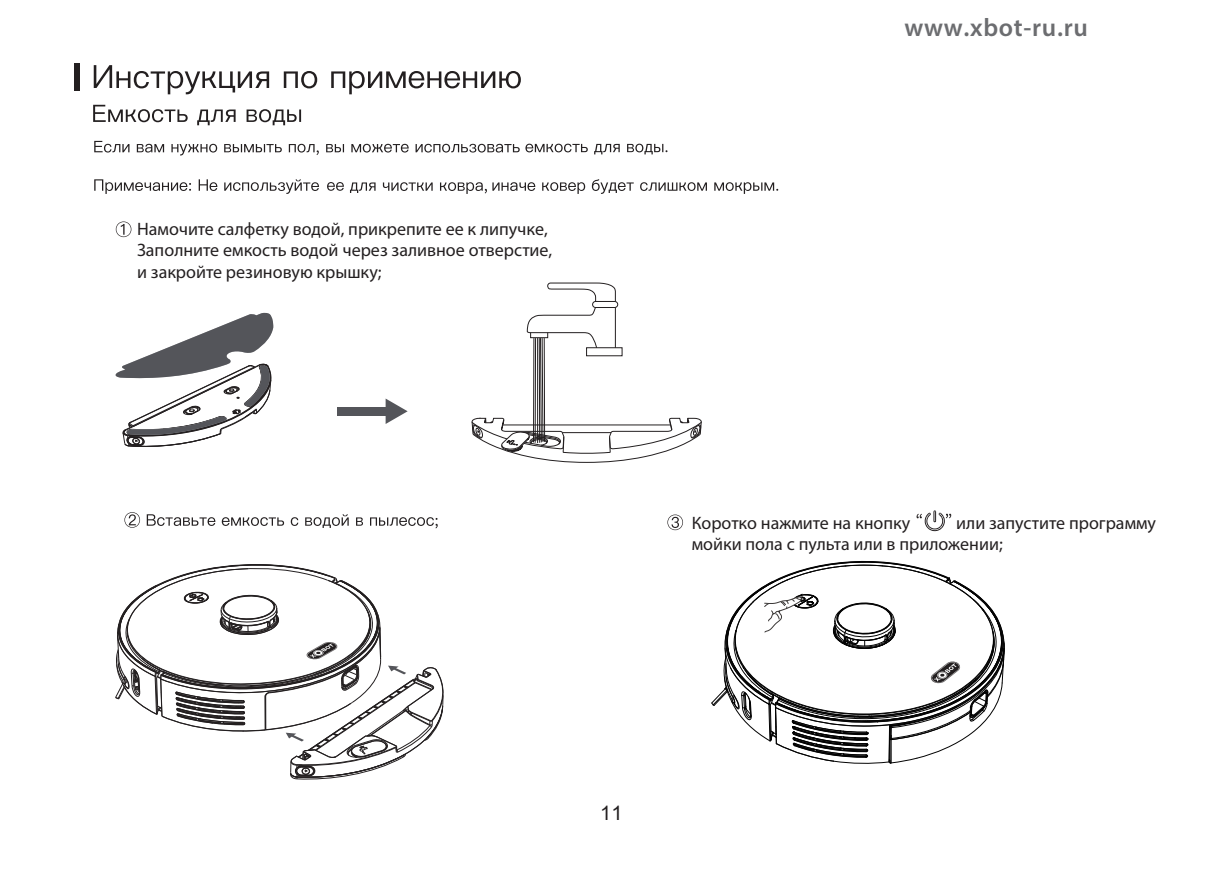
<style>
.page{position:relative;width:1225px;height:874px;background:#fff}
.page>*{position:absolute;margin:0;border:0;box-sizing:border-box;transform-origin:0 0}
.t1{font:600 25.4px "Myriad Pro";letter-spacing:.03em;color:#6c6d70}
.t2{font:20px "Arial";color:#231f20}
.t3{font:18px/21.6px "Myriad Pro";color:#231f20}
.s1{font-style:inherit}
</style>
<div class="page">
<svg style="left:93px;top:105px;width:95px;height:17px"></svg>
<svg style="left:197px;top:109px;width:39px;height:16px"></svg>
<svg style="left:246px;top:109px;width:55px;height:16px"></svg>
<svg style="left:94px;top:65px;width:175px;height:29px"></svg>
<svg style="left:284px;top:71px;width:33px;height:17px"></svg>
<svg style="left:331px;top:71px;width:190px;height:23px"></svg>
<div style="left:75px;top:63px;width:5px;height:28px;background:#231f20"></div>
<svg style="left:94px;top:141px;width:35px;height:11px"></svg>
<svg style="left:137px;top:144px;width:27px;height:8px"></svg>
<svg style="left:171px;top:144px;width:46px;height:11px"></svg>
<svg style="left:224px;top:144px;width:58px;height:8px"></svg>
<svg style="left:289px;top:144px;width:30px;height:11px"></svg>
<svg style="left:326px;top:144px;width:18px;height:8px"></svg>
<svg style="left:351px;top:144px;width:58px;height:8px"></svg>
<svg style="left:415px;top:144px;width:173px;height:8px"></svg>
<svg style="left:327px;top:182px;width:17px;height:9px"></svg>
<svg style="left:594px;top:144px;width:26px;height:10px"></svg>
<svg style="left:627px;top:144px;width:40px;height:10px"></svg>
<svg style="left:94px;top:179px;width:97px;height:15px"></svg>
<svg style="left:199px;top:179px;width:18px;height:12px"></svg>
<svg style="left:224px;top:179px;width:95px;height:15px"></svg>
<svg style="left:350px;top:182px;width:25px;height:11px"></svg>
<svg style="left:383px;top:182px;width:50px;height:9px"></svg>
<svg style="left:440px;top:182px;width:95px;height:12px"></svg>
<svg style="left:542px;top:182px;width:43px;height:12px"></svg>
<svg style="left:592px;top:179px;width:42px;height:15px"></svg>
<svg style="left:640px;top:182px;width:67px;height:9px"></svg>
<svg style="left:714px;top:182px;width:64px;height:12px"></svg>
<svg style="left:116px;top:221px;width:15px;height:16px"></svg>
<svg style="left:115px;top:312px;width:159px;height:135px"></svg>
<svg style="left:667px;top:514px;width:16px;height:16px"></svg>
<svg style="left:916px;top:510px;width:35px;height:21px"></svg>
<svg style="left:124px;top:512px;width:16px;height:15px"></svg>
<svg style="left:147px;top:514px;width:68px;height:11px"></svg>
<svg style="left:222px;top:517px;width:62px;height:8px"></svg>
<svg style="left:291px;top:517px;width:7px;height:8px"></svg>
<svg style="left:305px;top:514px;width:44px;height:13px"></svg>
<svg style="left:356px;top:517px;width:7px;height:8px"></svg>
<svg style="left:370px;top:517px;width:68px;height:11px"></svg>
<svg style="left:471px;top:282px;width:231px;height:181px"></svg>
<div style="left:338px;top:407px;width:49px;height:8px;background:#54555a"></div>
<svg style="left:385px;top:398px;width:23px;height:26px"></svg>
<svg style="left:115px;top:564px;width:329px;height:215px"></svg>
<svg style="left:711px;top:561px;width:294px;height:202px"></svg>
<p class="t3" style="left:137px;top:217px;width:417px">Намочите салфетку водой, прикрепите ее к липучке,<br>Заполните емкость водой через заливное отверстие, и закройте резиновую крышку;</p>
<h1 class="t1" style="left:904px;top:15px;width:185px">www.xbot-ru.ru</h1>
<p class="t3" style="left:692px;top:511px;width:220px">Коротко нажмите на кнопку</p>
<p class="t3" style="left:691px;top:511px;width:466px;text-indent:264px">или запустите программу мойки пола с пульта или в приложении;</p>
<p class="t2" style="left:600px;top:802px;width:24px">1<span class="s1">1</span></p>
</div>
